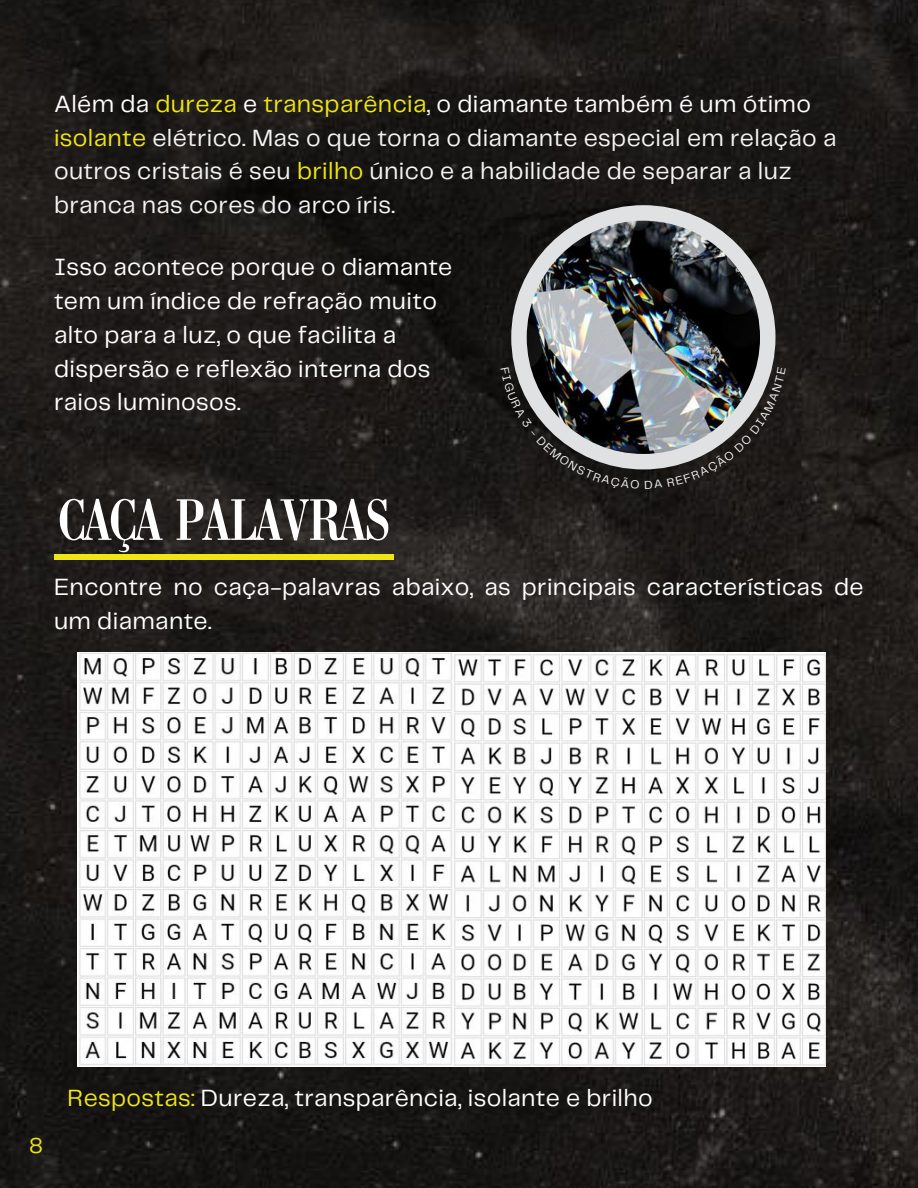
<style>
.page{position:relative;width:918px;height:1188px;background:#fff}
.page>*{position:absolute;margin:0;border:0;box-sizing:border-box;transform-origin:0 0}
.t1{font:condensed 61.95px "Bodoni";color:#fff}
.t2{font:24.45px/33.8px "Telegraf";letter-spacing:.015em;color:#fff}
.t3{font:24.45px/33.8px "Telegraf";letter-spacing:.015em;color:#f3f4f3}
.t4{font:22.35px "Telegraf";color:#eee515}
.s1{color:#fff}
.s2{color:#eee515}
</style>
<div class="page">
<img style="left:0;top:0;width:918px;height:1188px">
<div style="left:511px;top:205px;width:265px;height:264px;background:#dfe1e3;border-radius:50%"></div>
<img style="left:527px;top:221px;width:233px;height:233px;border-radius:50%">
<div style="left:54px;top:555px;width:340px;height:5px;background:#eee515"></div>
<img style="left:78px;top:652px;width:748px;height:414px">
<svg style="left:501px;top:367px;width:138px;height:122px;background:#434444"></svg>
<img style="left:645px;top:367px;width:141px;height:122px">
<p class="t3" style="left:54px;top:88px;width:784px"><span class="s1">Além da</span> <span class="s2">dureza</span> <span class="s1">e</span> <span class="s2">transparência</span><span class="s1">, o diamante também é um ótimo </span><span class="s2">isolante</span> elétrico. Mas o que torna o diamante especial em relação a outros cristais é seu <span class="s2">brilho</span> único e a habilidade de separar a luz branca nas cores do arco íris.</p>
<p class="t2" style="left:54px;top:252px;width:400px">Isso acontece porque o diamante tem um índice de refração muito alto para a luz, o que facilita a dispersão e reflexão interna dos raios luminosos.</p>
<h1 class="t1" style="left:58px;top:482px;width:333px">CAÇA PALAVRAS</h1>
<p class="t2" style="left:54px;top:571px;width:811px">Encontre no caça-palavras abaixo, as principais características de um diamante.</p>
<p class="t4" style="left:29px;top:1136px;width:15px">8</p>
<p class="t2" style="left:68px;top:1082px;width:587px"><span class="s2">Respostas:</span> Dureza, transparência, isolante e brilho</p>
</div>
